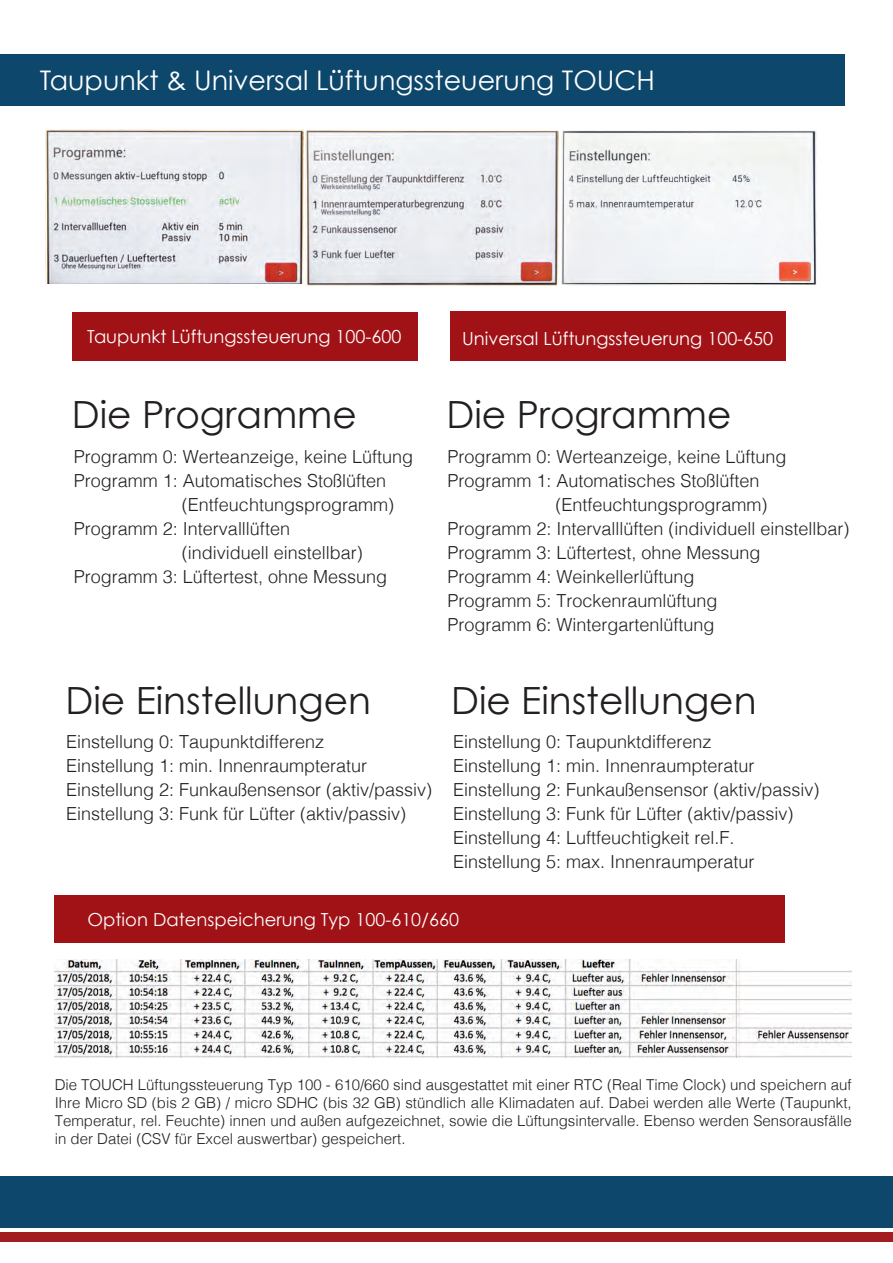
<style>
.page{position:relative;width:893px;height:1263px;background:#fff}
.page>*{position:absolute;margin:0;border:0;box-sizing:border-box;transform-origin:0 0}
.t1{font:37.5px "Century Gothic";color:#231f20}
.t2{font:27px "Century Gothic";color:#fff}
.t3{font:300 18px "Helvetica";color:#231f20}
.t4{font:18px "Century Gothic";color:#fff}
.t5{font:300 15px/18px "Helvetica";color:#231f20;text-align:justify}
</style>
<div class="page">
<div style="left:0;top:54px;width:845px;height:51px;background:#0e476c"></div>
<div style="left:54px;top:895px;width:730px;height:47px;background:#a11217"></div>
<div style="left:72px;top:313px;width:346px;height:48px;background:#a11217"></div>
<div style="left:450px;top:312px;width:335px;height:49px;background:#a11217"></div>
<div style="left:0;top:1176px;width:893px;height:51px;background:#0e476c"></div>
<div style="left:0;top:1232px;width:893px;height:9px;background:#a31c20"></div>
<img style="left:54px;top:960px;width:798px;height:98px">
<img style="left:45px;top:130px;width:258px;height:154px">
<img style="left:305px;top:131px;width:253px;height:154px">
<img style="left:561px;top:130px;width:256px;height:155px">
<p class="t2" style="left:40px;top:63px;width:617px">Taupunkt &amp; Universal Lüftungssteuerung TOUCH</p>
<p class="t4" style="left:87px;top:326px;width:316px">Taupunkt Lüftungssteuerung 100-600</p>
<p class="t4" style="left:462px;top:328px;width:313px">Universal Lüftungssteuerung 100-650</p>
<p class="t1" style="left:72px;top:392px;width:286px">Die Programme</p>
<p class="t1" style="left:446px;top:392px;width:286px">Die Programme</p>
<p class="t3" style="left:74px;top:441px;width:341px">Programm 0: Werteanzeige, keine Lüftung</p>
<p class="t3" style="left:74px;top:465px;width:314px">Programm 1: Automatisches Stoßlüften</p>
<p class="t3" style="left:182px;top:489px;width:214px">(Entfeuchtungsprogramm)</p>
<p class="t3" style="left:74px;top:513px;width:218px">Programm 2: Intervalllüften</p>
<p class="t3" style="left:182px;top:537px;width:183px">(individuell einstellbar)</p>
<p class="t3" style="left:74px;top:561px;width:315px">Programm 3: Lüftertest, ohne Messung</p>
<p class="t3" style="left:447px;top:441px;width:341px">Programm 0: Werteanzeige, keine Lüftung</p>
<p class="t3" style="left:447px;top:465px;width:314px">Programm 1: Automatisches Stoßlüften</p>
<p class="t3" style="left:555px;top:489px;width:214px">(Entfeuchtungsprogramm)</p>
<p class="t3" style="left:447px;top:513px;width:404px">Programm 2: Intervalllüften (individuell einstellbar)</p>
<p class="t3" style="left:447px;top:537px;width:315px">Programm 3: Lüftertest, ohne Messung</p>
<p class="t3" style="left:447px;top:561px;width:249px">Programm 4: Weinkellerlüftung</p>
<p class="t3" style="left:447px;top:585px;width:272px">Programm 5: Trockenraumlüftung</p>
<p class="t3" style="left:447px;top:609px;width:269px">Programm 6: Wintergartenlüftung</p>
<p class="t1" style="left:66px;top:677px;width:307px">Die Einstellungen</p>
<p class="t1" style="left:451px;top:677px;width:307px">Die Einstellungen</p>
<p class="t3" style="left:66px;top:726px;width:260px">Einstellung 0: Taupunktdifferenz</p>
<p class="t3" style="left:66px;top:750px;width:303px">Einstellung 1: min. Innenraumpteratur</p>
<p class="t3" style="left:66px;top:774px;width:368px">Einstellung 2: Funkaußensensor (aktiv/passiv)</p>
<p class="t3" style="left:66px;top:798px;width:342px">Einstellung 3: Funk für Lüfter (aktiv/passiv)</p>
<p class="t3" style="left:453px;top:726px;width:260px">Einstellung 0: Taupunktdifferenz</p>
<p class="t3" style="left:453px;top:750px;width:303px">Einstellung 1: min. Innenraumpteratur</p>
<p class="t3" style="left:453px;top:774px;width:368px">Einstellung 2: Funkaußensensor (aktiv/passiv)</p>
<p class="t3" style="left:453px;top:798px;width:342px">Einstellung 3: Funk für Lüfter (aktiv/passiv)</p>
<p class="t3" style="left:453px;top:822px;width:283px">Einstellung 4: Luftfeuchtigkeit rel.F.</p>
<p class="t3" style="left:453px;top:846px;width:303px">Einstellung 5: max. Innenraumperatur</p>
<p class="t4" style="left:88px;top:908px;width:373px">Option Datenspeicherung Typ 100-610/660</p>
<p class="t5" style="left:55px;top:1074px;width:799px">Die TOUCH Lüftungssteuerung Typ 100 - 610/660 sind ausgestattet mit einer RTC (Real Time Clock) und speichern auf Ihre Micro SD (bis 2 GB) / micro SDHC (bis 32 GB) stündlich alle Klimadaten auf. Dabei werden alle Werte (Taupunkt, Temperatur, rel. Feuchte) innen und außen aufgezeichnet, sowie die Lüftungsintervalle. Ebenso werden Sensorausfälle in der Datei (CSV für Excel auswertbar) gespeichert.</p>
</div>
